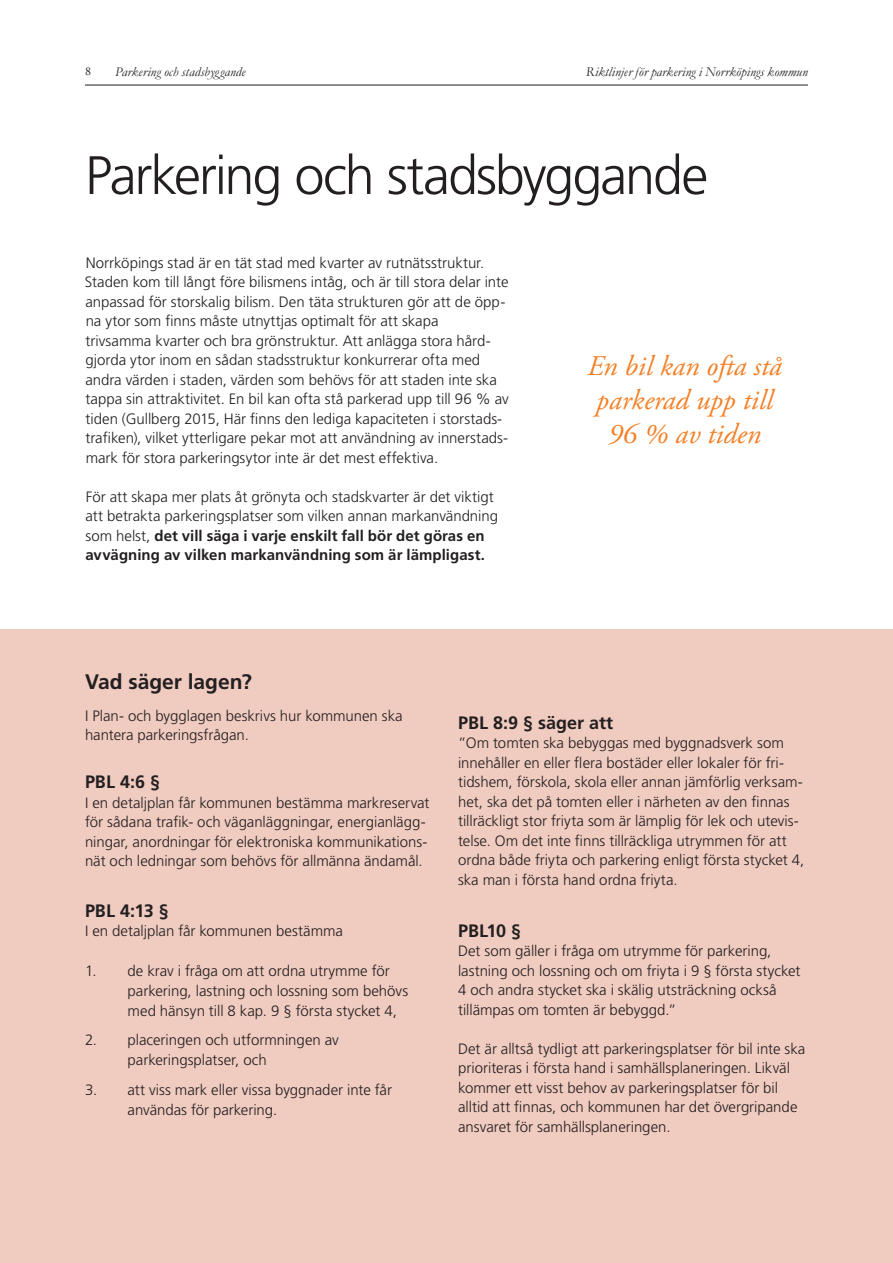
<style>
.page{position:relative;width:893px;height:1263px;background:#fff}
.page>*{position:absolute;margin:0;border:0;box-sizing:border-box;transform-origin:0 0}
.Rubrik_1{font:300 54px "Frutiger LT Std";letter-spacing:-.04em;color:#231f20}
.Citat_2{font:italic 28.5px/34.2px "Adobe Garamond Pro";color:#f48026;text-align:center}
.Rubrik_2{font:700 21px "Frutiger LT Std";color:#231f20}
.Rubrik_faktaruta{font:700 18px "Frutiger LT Std";letter-spacing:-.005em;color:#231f20}
.Bröd_faktaruta{font:300 15px/19.5px "Frutiger LT Std";letter-spacing:-.005em;color:#231f20}
.Orienteringstext{font:italic 13.5px "Garamond";letter-spacing:.01em;color:#231f20}
.t1{font:12px "Adobe Garamond Pro";color:#231f20}
.s1{font-weight:700}
</style>
<div class="page">
<hr style="left:85px;top:85px;width:723px;height:1px;background:#231f20">
<div style="left:0;top:630px;width:893px;height:633px;background:#f0cbc0"></div>
<p class="t1" style="left:85px;top:64px;width:7px">8</p>
<p class="Orienteringstext" style="left:115px;top:63px;width:132px">Parkering och stadsbyggande</p>
<p class="Orienteringstext" style="left:586px;top:63px;width:224px">Riktlinjer för parkering i Norrköpings kommun</p>
<p class="Rubrik_1" style="left:85px;top:145px;width:625px">Parkering och stadsbyggande</p>
<p class="Bröd_faktaruta" style="left:85px;top:253px;width:425px">Norrköpings stad är en tät stad med kvarter av rutnätsstruktur.<br>Staden kom till långt före bilismens intåg, och är till stora delar inte anpassad för storskalig bilism. Den täta strukturen gör att de öpp&shy;na ytor som finns måste utnyttjas optimalt för att skapa<br>trivsamma kvarter och bra grönstruktur. Att anlägga stora hård&shy;gjorda ytor inom en sådan stadsstruktur konkurrerar ofta med andra värden i staden, värden som behövs för att staden inte ska tappa sin attraktivitet. En bil kan ofta stå parkerad upp till 96 % av tiden (Gullberg 2015, Här finns den lediga kapaciteten i storstads&shy;trafiken), vilket ytterligare pekar mot att användning av innerstads&shy;mark för stora parkeringsytor inte är det mest effektiva.</p>
<p class="Bröd_faktaruta" style="left:85px;top:487px;width:414px">För att skapa mer plats åt grönyta och stadskvarter är det viktigt att betrakta parkeringsplatser som vilken annan markanvändning som helst, <span class="s1">det vill säga i varje enskilt fall bör det göras en avvägning av vilken markanvändning som är lämpligast.</span></p>
<p class="Citat_2" style="left:587px;top:349px;width:196px">En bil kan ofta stå parkerad upp till<br>96 % av tiden</p>
<p class="Rubrik_2" style="left:85px;top:669px;width:168px">Vad säger lagen?</p>
<p class="Bröd_faktaruta" style="left:85px;top:706px;width:319px">I Plan- och bygglagen beskrivs hur kommunen ska hantera parkeringsfrågan.</p>
<p class="Rubrik_faktaruta" style="left:85px;top:771px;width:77px">PBL 4:6 §</p>
<p class="Bröd_faktaruta" style="left:85px;top:793px;width:346px">I en detaljplan får kommunen bestämma markreservat för sådana trafik- och väganläggningar, energianlägg&shy;ningar, anordningar för elektroniska kommunikations&shy;nät och ledningar som behövs för allmänna ändamål.</p>
<p class="Rubrik_faktaruta" style="left:85px;top:900px;width:85px">PBL 4:13 §</p>
<p class="Bröd_faktaruta" style="left:85px;top:921px;width:259px">I en detaljplan får kommunen bestämma</p>
<p class="Bröd_faktaruta" style="left:128px;top:961px;width:282px;text-indent:-43px">1. de krav i fråga om att ordna utrymme för parkering, lastning och lossning som behövs med hänsyn till 8 kap. 9 § första stycket 4,</p>
<p class="Bröd_faktaruta" style="left:128px;top:1030px;width:213px;text-indent:-43px">2. placeringen och utformningen av parkeringsplatser, och</p>
<p class="Bröd_faktaruta" style="left:128px;top:1080px;width:266px;text-indent:-43px">3. att viss mark eller vissa byggnader inte får användas för parkering.</p>
<p class="Rubrik_faktaruta" style="left:458px;top:712px;width:157px">PBL 8:9 § säger att</p>
<p class="Bröd_faktaruta" style="left:458px;top:733px;width:348px">”Om tomten ska bebyggas med byggnadsverk som innehåller en eller flera bostäder eller lokaler för fri&shy;tidshem, förskola, skola eller annan jämförlig verksam&shy;het, ska det på tomten eller i närheten av den finnas tillräckligt stor friyta som är lämplig för lek och utevis&shy;telse. Om det inte finns tillräckliga utrymmen för att ordna både friyta och parkering enligt första stycket 4, ska man i första hand ordna friyta.</p>
<p class="Rubrik_faktaruta" style="left:458px;top:920px;width:64px">PBL10 §</p>
<p class="Bröd_faktaruta" style="left:458px;top:941px;width:344px">Det som gäller i fråga om utrymme för parkering, lastning och lossning och om friyta i 9 § första stycket 4 och andra stycket ska i skälig utsträckning också tillämpas om tomten är bebyggd.”</p>
<p class="Bröd_faktaruta" style="left:458px;top:1039px;width:349px">Det är alltså tydligt att parkeringsplatser för bil inte ska prioriteras i första hand i samhällsplaneringen. Likväl kommer ett visst behov av parkeringsplatser för bil alltid att finnas, och kommunen har det övergripande ansvaret för samhällsplaneringen.</p>
</div>
